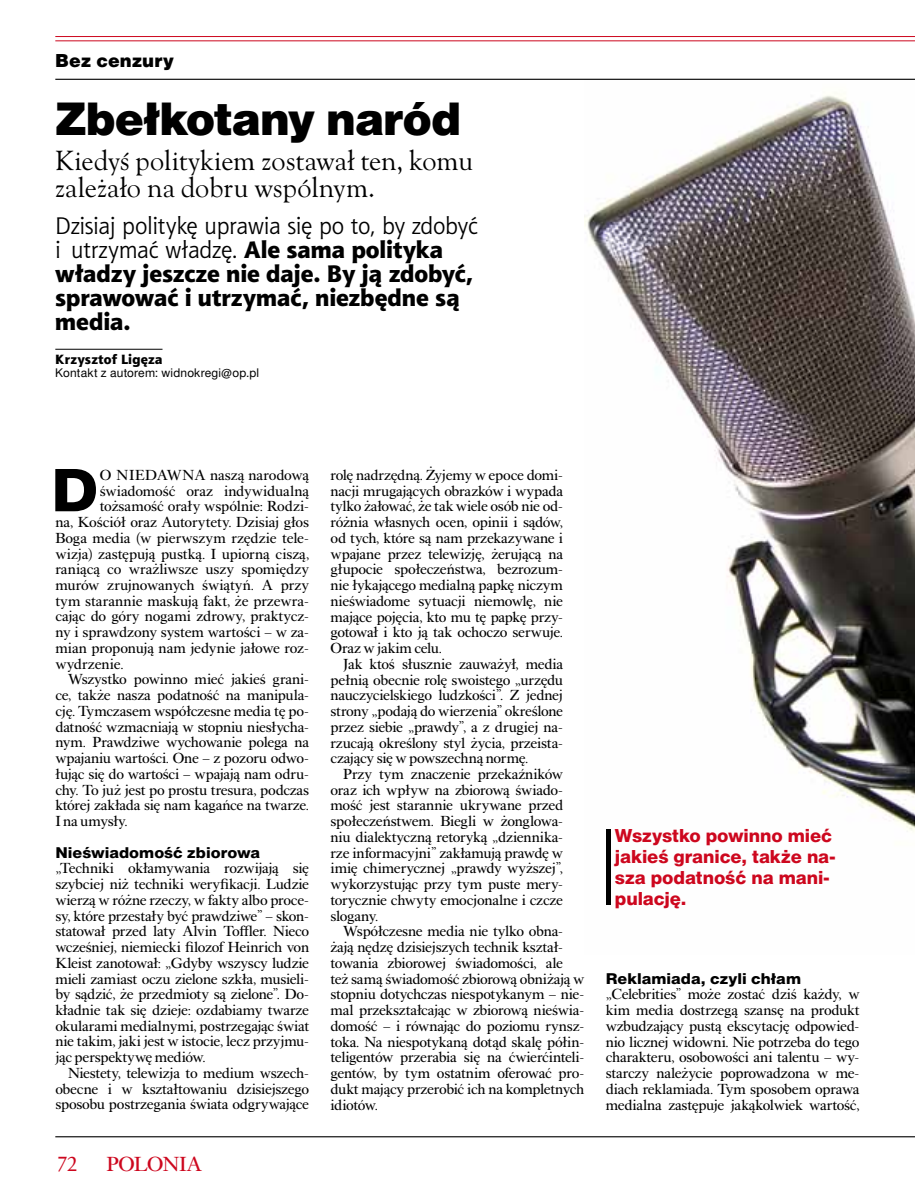
<style>
.page{position:relative;width:915px;height:1191px;background:#fff}
.page>*{position:absolute;margin:0;border:0;box-sizing:border-box;transform-origin:0 0}
.t1{font:58.65px "Switzer EFN Heavy";color:#000;scale:1.05 1}
.t2{font:45px "Switzer EFN Black";letter-spacing:-.025em;color:#000}
.t3{font:24px/24px "Aerton EFN";letter-spacing:-.01em;color:#000}
.t4{font:24px/24px "Aerton EFN Black";letter-spacing:-.005em;color:#000}
.t5{font:24px/27px "Goldy Olds EFN";color:#000}
.t6{font:21px "Alpha Book EFN";letter-spacing:-.035em;color:#cd071e;scale:1.05 1}
.t7{font:21px "Alpha Book EFN";letter-spacing:-.035em;color:#cd071e}
.t8{font:18px/21px "Switzer EFN Heavy";letter-spacing:-.01em;color:#cd071e}
.t9{font:18px "Switzer EFN Black";letter-spacing:.005em;color:#000}
.t10{font:15px/15.8px "Alpha Book EFN";letter-spacing:-.02em;color:#000;text-align:justify;scale:1.05 1}
.t11{font:15px "Switzer EFN Heavy";color:#000;scale:1.05 1}
.t12{font:15px "Alpha Book EFN";letter-spacing:.005em;color:#000;scale:1.05 1}
.t13{font:13.5px "Aerton EFN Black";letter-spacing:.015em;color:#000}
.t14{font:12px "Switzer EFN";letter-spacing:.015em;color:#000}
.s1{font-family:"Aerton EFN Black"}
</style>
<div class="page">
<img style="left:584px;top:93px;width:330px;height:812px">
<hr style="left:55px;top:349px;width:107px;height:1px;background:#000">
<hr style="left:606px;top:828px;width:4px;height:76px;background:#000">
<hr style="left:55px;top:36px;width:859px;height:1px;background:#cd071e">
<hr style="left:55px;top:41px;width:859px;height:1px;background:#cd071e">
<hr style="left:55px;top:79px;width:859px;height:1px;background:#000">
<hr style="left:55px;top:1136px;width:859px;height:1px;background:#000">
<p class="t9" style="left:55px;top:50px;width:120px">Bez cenzury</p>
<h2 class="t2" style="left:55px;top:93px;width:407px">Zbełkotany naród</h2>
<h3 class="t5" style="left:55px;top:146px;width:419px">Kiedyś politykiem zostawał ten, komu zależało na dobru wspólnym.</h3>
<h3 class="t3" style="left:55px;top:213px;width:424px">Dzisiaj politykę uprawia się po to, by zdobyć i utrzymać władzę. <span class="s1">Ale sama polityka</span></h3>
<h3 class="t4" style="left:55px;top:261px;width:419px">władzy jeszcze nie daje. By ją zdobyć, sprawować i utrzymać, niezbędne są media.</h3>
<p class="t13" style="left:55px;top:351px;width:109px">Krzysztof Ligęza</p>
<p class="t14" style="left:55px;top:366px;width:205px">Kontakt z autorem: widnokregi@op.pl</p>
<h1 class="t1" style="left:51px;top:456px;width:46px">D</h1>
<p class="t10" style="left:100px;top:467px;width:67px">o niedawna</p>
<p class="t10" style="left:210px;top:467px;width:96px">naszą narodową</p>
<p class="t10" style="left:100px;top:483px;width:201px">świadomość oraz indywidualną</p>
<p class="t10" style="left:100px;top:499px;width:201px">tożsamość orały wspólnie: Rodzi-</p>
<p class="t10" style="left:55px;top:514px;width:243px">na, Kościół oraz Autorytety. Dzisiaj głos</p>
<p class="t10" style="left:55px;top:530px;width:243px">Boga media (w pierwszym rzędzie tele-</p>
<p class="t10" style="left:55px;top:546px;width:243px">wizja) zastępują pustką. I upiorną ciszą,</p>
<p class="t10" style="left:55px;top:561px;width:243px">raniącą co wrażliwsze uszy spomiędzy</p>
<p class="t10" style="left:55px;top:577px;width:243px">murów zrujnowanych świątyń. A przy</p>
<p class="t12" style="left:55px;top:592px;width:243px">tym starannie maskują fakt, że przewra-</p>
<p class="t10" style="left:55px;top:609px;width:243px">cając do góry nogami zdrowy, praktycz-</p>
<p class="t10" style="left:55px;top:624px;width:243px">ny i sprawdzony system wartości – w za-</p>
<p class="t10" style="left:55px;top:640px;width:243px">mian proponują nam jedynie jałowe roz-</p>
<p class="t10" style="left:55px;top:656px;width:66px">wydrzenie.</p>
<p class="t10" style="left:68px;top:672px;width:231px">Wszystko powinno mieć jakieś grani-</p>
<p class="t10" style="left:55px;top:687px;width:243px">ce, także nasza podatność na manipula-</p>
<p class="t10" style="left:55px;top:703px;width:243px">cję. Tymczasem współczesne media tę po-</p>
<p class="t10" style="left:55px;top:719px;width:243px">datność wzmacniają w stopniu niesłycha-</p>
<p class="t10" style="left:55px;top:735px;width:243px">nym. Prawdziwe wychowanie polega na</p>
<p class="t10" style="left:55px;top:750px;width:243px">wpajaniu wartości. One – z pozoru odwo-</p>
<p class="t10" style="left:55px;top:766px;width:243px">łując się do wartości – wpajają nam odru-</p>
<p class="t10" style="left:55px;top:782px;width:243px">chy. To już jest po prostu tresura, podczas</p>
<p class="t10" style="left:55px;top:797px;width:243px">której zakłada się nam kagańce na twarze.</p>
<p class="t10" style="left:55px;top:813px;width:70px">I na umysły.</p>
<p class="t11" style="left:55px;top:843px;width:196px">Nieświadomość zbiorowa</p>
<p class="t10" style="left:55px;top:860px;width:243px">„Techniki okłamywania rozwijają się szybciej niż techniki weryfikacji. Ludzie wierzą w różne rzeczy, w fakty albo proce&shy;sy, które przestały być prawdziwe” – skon&shy;statował przed laty Alvin Toffler. Nieco wcześniej, niemiecki filozof Heinrich von Kleist zanotował: „Gdyby wszyscy ludzie mieli zamiast oczu zielone szkła, musieli&shy;by sądzić, że przedmioty są zielone”. Do&shy;kładnie tak się dzieje: ozdabiamy twarze okularami medialnymi, postrzegając świat nie takim, jaki jest w istocie, lecz przyjmu&shy;jąc perspektywę mediów.</p>
<p class="t10" style="left:55px;top:1065px;width:243px;text-indent:13px">Niestety, telewizja to medium wszech&shy;obecne i w kształtowaniu dzisiejszego sposobu postrzegania świata odgrywające</p>
<h3 class="t7" style="left:57px;top:1151px;width:22px">72</h3>
<h3 class="t6" style="left:106px;top:1151px;width:93px">POLONIA</h3>
<p class="t10" style="left:330px;top:467px;width:223px">rolę nadrzędną. Żyjemy w epoce domi&shy;nacji mrugających obrazków i wypada tylko żałować, że tak wiele osób nie od&shy;różnia własnych ocen, opinii i sądów, od tych, które są nam przekazywane i wpajane przez telewizję, żerującą na głupocie społeczeństwa, bezrozum&shy;nie łykającego medialną papkę niczym nieświadome sytuacji niemowlę, nie mające pojęcia, kto mu tę papkę przy&shy;gotował i kto ją tak ochoczo serwuje.<br>Oraz w jakim celu.</p>
<p class="t10" style="left:330px;top:656px;width:223px;text-indent:13px">Jak ktoś słusznie zauważył, media pełnią obecnie rolę swoistego „urzędu nauczycielskiego ludzkości”. Z jednej strony „podają do wierzenia” określone przez siebie „prawdy”, a z drugiej na&shy;rzucają określony styl życia, przeista&shy;czający się w powszechną normę.</p>
<p class="t10" style="left:330px;top:766px;width:223px;text-indent:13px">Przy tym znaczenie przekaźników oraz ich wpływ na zbiorową świado&shy;mość jest starannie ukrywane przed społeczeństwem. Biegli w żonglowa&shy;niu dialektyczną retoryką „dziennika&shy;rze informacyjni” zakłamują prawdę w imię chimerycznej „prawdy wyższej”, wykorzystując przy tym puste mery&shy;torycznie chwyty emocjonalne i czcze slogany.</p>
<p class="t10" style="left:330px;top:923px;width:243px;text-align:left;text-indent:13px">Współczesne media nie tylko obna&shy;żają nędzę dzisiejszych technik kształ&shy;towania zbiorowej świadomości, ale też samą świadomość zbiorową obniżają w stopniu dotychczas niespotykanym – nie&shy;mal przekształcając w zbiorową nieświa&shy;domość – i równając do poziomu rynsz&shy;toka. Na niespotykaną dotąd skalę półin&shy;teligentów przerabia się na ćwierćinteli&shy;gentów, by tym ostatnim oferować pro&shy;dukt mający przerobić ich na kompletnych idiotów.</p>
<p class="t8" style="left:614px;top:824px;width:222px">Wszystko powinno mieć jakieś granice, także na&shy;sza podatność na mani&shy;pulację.</p>
<p class="t11" style="left:605px;top:969px;width:187px">Reklamiada, czyli chłam</p>
<p class="t10" style="left:605px;top:986px;width:243px">„Celebrities” może zostać dziś każdy, w kim media dostrzegą szansę na produkt wzbudzający pustą ekscytację odpowied&shy;nio licznej widowni. Nie potrzeba do tego charakteru, osobowości ani talentu – wy&shy;starczy należycie poprowadzona w me&shy;diach reklamiada. Tym sposobem oprawa medialna zastępuje jakąkolwiek wartość,</p>
</div>
